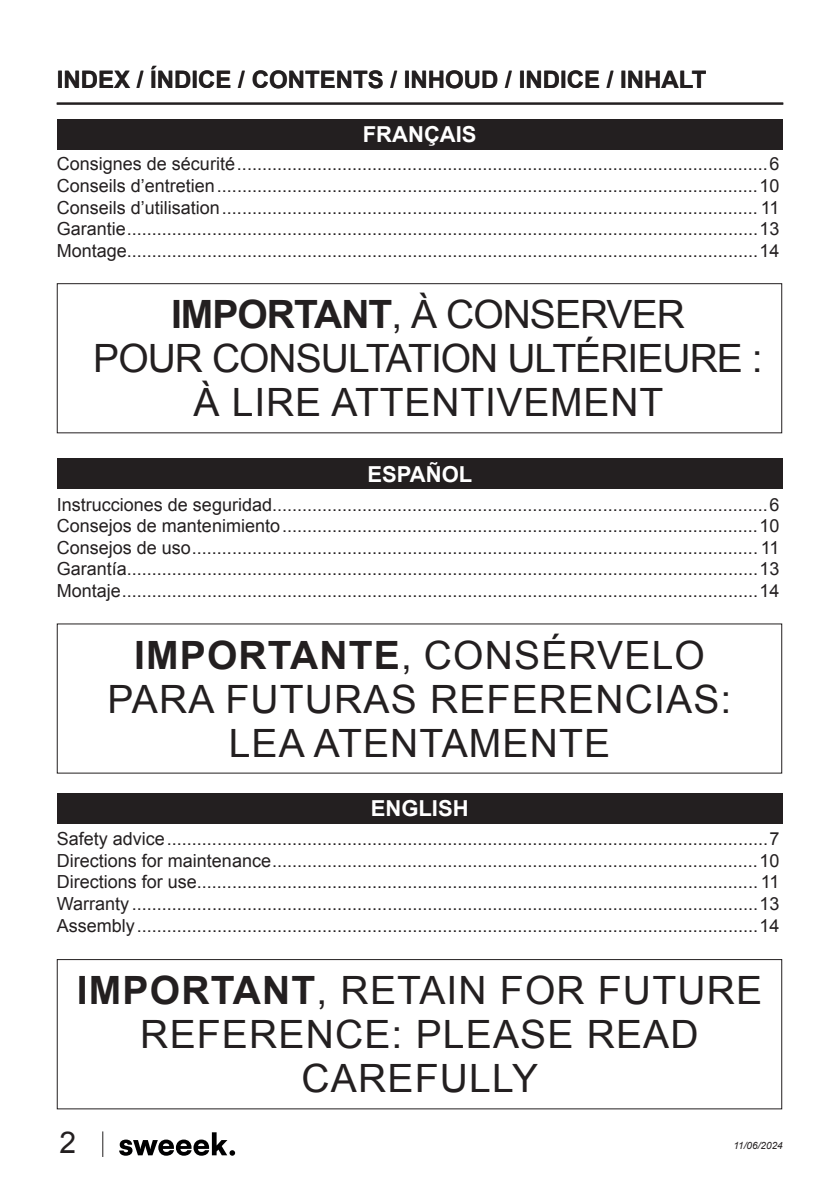
<style>
.page{position:relative;width:840px;height:1191px;background:#fff}
.page>*{position:absolute;margin:0;border:0;box-sizing:border-box;transform-origin:0 0}
.t1{font:39px/44px "Arial";letter-spacing:.03em;color:#231f20;text-align:center}
.t2{font:39px/44px "Arial";letter-spacing:-.025em;color:#231f20;text-align:center}
.t3{font:30px "Arial";color:#231f20}
.TITRE{font:700 24px "Arial";color:#231f20}
.t4{font:700 22px "Arial";color:#fff}
.TITRE-TDM-9PT{font:18px "Arial";color:#231f20}
.t5{font:italic 10px "Arial";color:#231f20}
.s1{font-weight:700}
</style>
<div class="page">
<svg style="left:102px;top:1131px;width:1px;height:26px"></svg>
<svg style="left:119px;top:1132px;width:116px;height:23px"></svg>
<hr style="left:57px;top:103px;width:725px;height:2px;background:#231f20">
<div style="left:57px;top:119px;width:725px;height:31px;background:#231f20"></div>
<div style="left:57px;top:283px;width:724px;height:150px;border:1px solid #231f20"></div>
<div style="left:57px;top:458px;width:725px;height:31px;background:#231f20"></div>
<div style="left:57px;top:792px;width:725px;height:31px;background:#231f20"></div>
<div style="left:57px;top:959px;width:724px;height:150px;border:1px solid #231f20"></div>
<p class="TITRE" style="left:57px;top:64px;width:650px">INDEX / ÍNDICE / CONTENTS / INHOUD / INDICE / INHALT</p>
<p class="t4" style="left:362px;top:120px;width:115px">FRANÇAIS</p>
<p class="TITRE-TDM-9PT" style="left:57px;top:152px;width:723px">Consignes de sécurité..........................................................................................................6</p>
<p class="TITRE-TDM-9PT" style="left:57px;top:174px;width:723px">Conseils d’entretien............................................................................................................10</p>
<p class="TITRE-TDM-9PT" style="left:57px;top:195px;width:723px">Conseils d’utilisation........................................................................................................... 11</p>
<p class="TITRE-TDM-9PT" style="left:57px;top:217px;width:723px">Garantie..............................................................................................................................13</p>
<p class="TITRE-TDM-9PT" style="left:57px;top:239px;width:723px">Montage..............................................................................................................................14</p>
<p class="t2" style="left:93px;top:293px;width:670px"><span class="s1">IMPORTANT</span>, À CONSERVER<br>POUR CONSULTATION ULTÉRIEURE :<br>À LIRE ATTENTIVEMENT</p>
<p class="t4" style="left:367px;top:459px;width:106px">ESPAÑOL</p>
<p class="TITRE-TDM-9PT" style="left:57px;top:492px;width:723px">Instrucciones de seguridad...................................................................................................6</p>
<p class="TITRE-TDM-9PT" style="left:57px;top:514px;width:723px">Consejos de mantenimiento...............................................................................................10</p>
<p class="TITRE-TDM-9PT" style="left:57px;top:536px;width:723px">Consejos de uso................................................................................................................. 11</p>
<p class="TITRE-TDM-9PT" style="left:57px;top:557px;width:723px">Garantía..............................................................................................................................13</p>
<p class="TITRE-TDM-9PT" style="left:57px;top:579px;width:723px">Montaje...............................................................................................................................14</p>
<p class="t1" style="left:107px;top:633px;width:625px"><span class="s1">IMPORTANTE</span>, CONSÉRVELO<br>PARA FUTURAS REFERENCIAS:</p>
<p class="t1" style="left:228px;top:721px;width:383px">LEA ATENTAMENTE</p>
<p class="t4" style="left:370px;top:794px;width:99px">ENGLISH</p>
<p class="TITRE-TDM-9PT" style="left:57px;top:827px;width:723px">Safety advice........................................................................................................................7</p>
<p class="TITRE-TDM-9PT" style="left:57px;top:848px;width:723px">Directions for maintenance.................................................................................................10</p>
<p class="TITRE-TDM-9PT" style="left:57px;top:870px;width:723px">Directions for use................................................................................................................ 11</p>
<p class="TITRE-TDM-9PT" style="left:57px;top:892px;width:723px">Warranty .............................................................................................................................13</p>
<p class="TITRE-TDM-9PT" style="left:57px;top:913px;width:723px">Assembly............................................................................................................................14</p>
<p class="t1" style="left:77px;top:969px;width:686px"><span class="s1">IMPORTANT</span>, RETAIN FOR FUTURE<br>REFERENCE: PLEASE READ</p>
<p class="t1" style="left:301px;top:1057px;width:238px">CAREFULLY</p>
<h2 class="t3" style="left:60px;top:1123px;width:18px">2</h2>
<p class="t5" style="left:733px;top:1138px;width:51px">11/06/2024</p>
</div>
